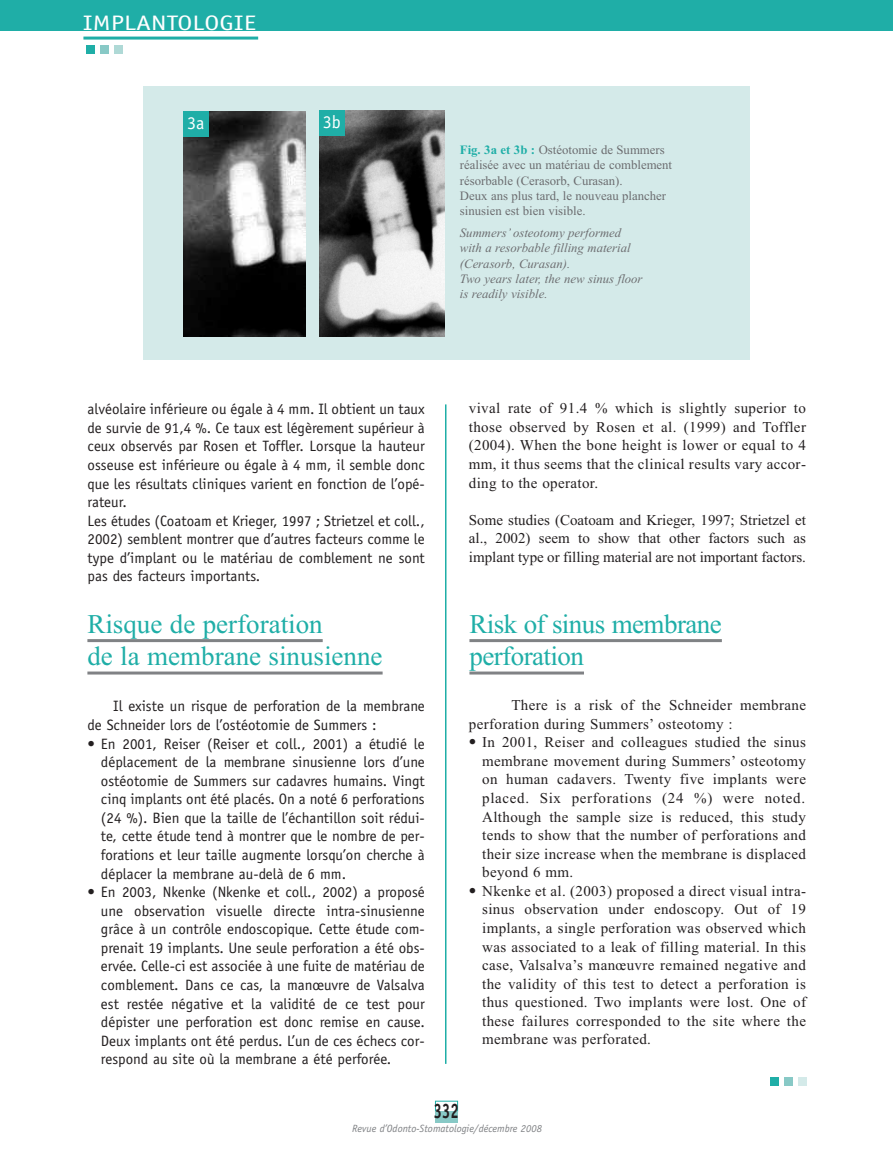
<style>
.page{position:relative;width:893px;height:1149px;background:#fff}
.page>*{position:absolute;margin:0;border:0;box-sizing:border-box;transform-origin:0 0}
.t1{font:27px/32.4px "Times New Roman";color:#1faea7}
.t2{font:27px/32.4px "Times New Roman";letter-spacing:-.02em;color:#1faea7}
.t3{font:21px "Officina Sans";color:#fff;scale:1.28 1}
.t4{font:700 21px "Officina Sans";color:#231f20;scale:.72 1}
.t5{font:18px "Officina Sans";color:#fff}
.t6{font:15px/18.6px "Officina Sans";color:#231f20}
.t7{font:15px/18.6px "Times New Roman";letter-spacing:.025em;color:#231f20;text-align:justify}
.t8{font:12.75px/15.3px "Times New Roman";color:#6c6d70}
.t9{font:italic 12.75px/15.3px "Times New Roman";color:#6c6d70}
.t10{font:italic 10.5px "Officina Sans";color:#808285}
.s1{font-weight:700;color:#1faea7}
.s2{font-family:"Officina Sans"}
</style>
<div class="page">
<div style="left:435px;top:1100px;width:23px;height:11px;border:1px solid #1faea7"></div>
<div style="left:435px;top:1111px;width:23px;height:11px;background:#88c9c6"></div>
<div style="left:0;top:0;width:893px;height:31px;background:#1faea7"></div>
<div style="left:770px;top:1076px;width:9px;height:9px;background:#1faea7"></div>
<div style="left:784px;top:1076px;width:8px;height:9px;background:#88c9c6"></div>
<div style="left:798px;top:1076px;width:8px;height:9px;background:#d4eae9"></div>
<div style="left:86px;top:45px;width:9px;height:9px;background:#1faea7"></div>
<div style="left:100px;top:45px;width:8px;height:9px;background:#88c9c6"></div>
<div style="left:114px;top:45px;width:8px;height:9px;background:#afd9d6"></div>
<hr style="left:83px;top:37px;width:175px;height:3px;background:#1faea7">
<div style="left:143px;top:86px;width:606px;height:273px;background:#d4eae9"></div>
<img style="left:183px;top:111px;width:122px;height:226px">
<div style="left:183px;top:111px;width:26px;height:26px;background:#1faea7"></div>
<img style="left:319px;top:111px;width:125px;height:225px">
<div style="left:319px;top:111px;width:26px;height:25px;background:#1faea7"></div>
<hr style="left:445px;top:404px;width:1px;height:659px;background:#1faea7">
<hr style="left:87px;top:639px;width:236px;height:3px;background:#808285">
<hr style="left:87px;top:671px;width:296px;height:3px;background:#808285">
<hr style="left:469px;top:639px;width:253px;height:3px;background:#808285">
<hr style="left:469px;top:671px;width:115px;height:3px;background:#808285">
<h2 class="t3" style="left:83px;top:15px;width:137px">IMPLANTOLOGIE</h2>
<p class="t5" style="left:187px;top:116px;width:19px">3a</p>
<p class="t5" style="left:323px;top:115px;width:19px">3b</p>
<p class="t8" style="left:460px;top:142px;width:214px"><span class="s1">Fig. 3a et 3b :</span> Ostéotomie de Summers réalisée avec un matériau de comblement résorbable (Cerasorb, Curasan).<br>Deux ans plus tard, le nouveau plancher sinusien est bien visible.</p>
<p class="t9" style="left:460px;top:225px;width:184px">Summers’ osteotomy performed with a resorbable filling material (Cerasorb, Curasan).<br>Two years later, the new sinus floor is readily visible.</p>
<p class="t6" style="left:88px;top:401px;width:339px">alvéolaire inférieure ou égale à 4 mm. Il obtient un taux de survie de 91,4 %. Ce taux est légèrement supérieur à ceux observés par Rosen et Toffler. Lorsque la hauteur osseuse est inférieure ou égale à 4 mm, il semble donc que les résultats cliniques varient en fonction de l’opé&shy;rateur.<br>Les études (Coatoam et Krieger, 1997 ; Strietzel et coll., 2002) semblent montrer que d’autres facteurs comme le type d’implant ou le matériau de comblement ne sont pas des facteurs importants.</p>
<p class="t7" style="left:469px;top:398px;width:339px">vival rate of 91.4 % which is slightly superior to those observed by Rosen et al. (1999) and Toffler (2004). When the bone height is lower or equal to 4 mm, it thus seems that the clinical results vary accor&shy;ding to the operator.</p>
<p class="t7" style="left:469px;top:510px;width:339px">Some studies (Coatoam and Krieger, 1997; Strietzel et al., 2002) seem to show that other factors such as implant type or filling material are not important factors.</p>
<h1 class="t1" style="left:87px;top:607px;width:297px">Risque de perforation<br>de la membrane sinusienne</h1>
<h1 class="t2" style="left:469px;top:607px;width:254px">Risk of sinus membrane perforation</h1>
<p class="t6" style="left:88px;top:698px;width:339px;text-indent:26px">Il existe un risque de perforation de la membrane de Schneider lors de l’ostéotomie de Summers :</p>
<p class="t6" style="left:101px;top:735px;width:325px;text-align:justify;text-indent:-13px">• En 2001, Reiser (Reiser et coll., 2001) a étudié le déplacement de la membrane sinusienne lors d’une ostéotomie de Summers sur cadavres humains. Vingt cinq implants ont été placés. On a noté 6 perforations (24 %). Bien que la taille de l’échantillon soit rédui&shy;te, cette étude tend à montrer que le nombre de per&shy;forations et leur taille augmente lorsqu’on cherche à déplacer la membrane au-delà de 6 mm.</p>
<p class="t6" style="left:101px;top:883px;width:325px;text-align:justify;text-indent:-13px">• En 2003, Nkenke (Nkenke et coll., 2002) a proposé une observation visuelle directe intra-sinusienne grâce à un contrôle endoscopique. Cette étude com&shy;prenait 19 implants. Une seule perforation a été obs&shy;ervée. Celle-ci est associée à une fuite de matériau de comblement. Dans ce cas, la manœuvre de Valsalva est restée négative et la validité de ce test pour dépister une perforation est donc remise en cause.<br>Deux implants ont été perdus. L’un de ces échecs cor&shy;respond au site où la membrane a été perforée.</p>
<p class="t7" style="left:469px;top:695px;width:339px;text-indent:43px">There is a risk of the Schneider membrane perforation during Summers’ osteotomy :</p>
<p class="t7" style="left:482px;top:732px;width:325px;text-indent:-13px"><span class="s2">•</span> In 2001, Reiser and colleagues studied the sinus membrane movement during Summers’ osteotomy on human cadavers. Twenty five implants were placed. Six perforations (24 %) were noted.<br>Although the sample size is reduced, this study tends to show that the number of perforations and their size increase when the membrane is displaced beyond 6 mm.</p>
<p class="t7" style="left:482px;top:881px;width:325px;text-indent:-13px"><span class="s2">•</span> Nkenke et al. (2003) proposed a direct visual intra&shy;sinus observation under endoscopy. Out of 19 implants, a single perforation was observed which was associated to a leak of filling material. In this case, Valsalva’s manœuvre remained negative and the validity of this test to detect a perforation is thus questioned. Two implants were lost. One of these failures corresponded to the site where the membrane was perforated.</p>
<h2 class="t4" style="left:434px;top:1102px;width:36px">332</h2>
<p class="t10" style="left:352px;top:1124px;width:191px">Revue d’Odonto-Stomatologie/décembre 2008</p>
</div>
